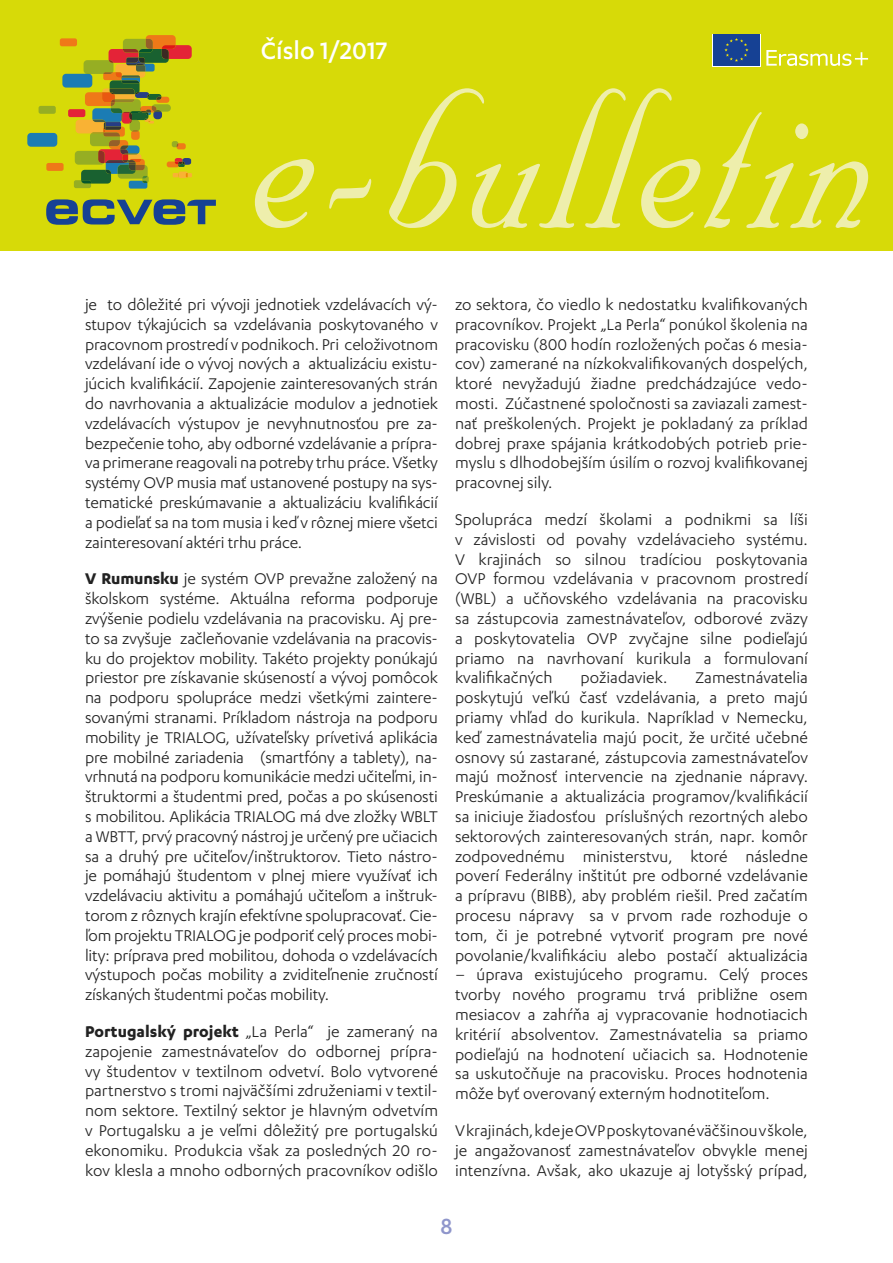
<style>
.page{position:relative;width:893px;height:1263px;background:#fff}
.page>*{position:absolute;margin:0;border:0;box-sizing:border-box;transform-origin:0 0}
.t1{font:237.6px "Nuptial Script LT Std";letter-spacing:.01em;color:#eeeeac;scale:.83 1}
.t2{font:500 27.75px "Karbon";color:#fff}
.t3{font:500 25.5px "Karbon";color:#8f96cb}
.t4{font:18px/19.8px "Karbon";color:#222;text-align:justify}
.s1{font-weight:700}
</style>
<div class="page">
<div style="left:0;top:0;width:893px;height:251px;background:#d7da08"></div>
<svg style="left:766px;top:50px;width:102px;height:16px"></svg>
<div style="left:712px;top:34px;width:48px;height:32px;background:#fff"></div>
<div style="left:713px;top:34px;width:47px;height:32px;background:#164194"></div>
<svg style="left:724px;top:38px;width:24px;height:24px"></svg>
<div style="left:19px;top:12px;width:207px;height:227px;background:#d7da08"></div>
<div style="left:39px;top:106px;width:17px;height:8px;background:#96ae23;border-radius:2px"></div>
<div style="left:60px;top:38px;width:17px;height:8px;background:#ef7918;border-radius:2px"></div>
<div style="left:46px;top:163px;width:18px;height:8px;background:#ef7918;border-radius:2px"></div>
<div style="left:27px;top:133px;width:30px;height:14px;background:#1b7cb4;border-radius:4px"></div>
<svg style="left:46px;top:199px;width:170px;height:26px;background:#6e8753"></svg>
<svg style="left:62px;top:35px;width:130px;height:154px;background:#b2aa20"></svg>
<h2 class="t2" style="left:261px;top:35px;width:128px">Číslo 1/2017</h2>
<h1 class="t1" style="left:253px;top:28px;width:753px">e-bulletin</h1>
<p class="t4" style="left:85px;top:294px;width:354px">je to dôležité pri vývoji jednotiek vzdelávacích vý&shy;stupov týkajúcich sa vzdelávania poskytovaného v pracovnom prostredí v podnikoch. Pri celoživotnom vzdelávaní ide o vývoj nových a aktualizáciu existu&shy;júcich kvalifikácií. Zapojenie zainteresovaných strán do navrhovania a aktualizácie modulov a jednotiek vzdelávacích výstupov je nevyhnutnosťou pre za&shy;bezpečenie toho, aby odborné vzdelávanie a prípra&shy;va primerane reagovali na potreby trhu práce. Všetky systémy OVP musia mať ustanovené postupy na sys&shy;tematické preskúmavanie a aktualizáciu kvalifikácií a podieľať sa na tom musia i keď v rôznej miere všetci zainteresovaní aktéri trhu práce.</p>
<p class="t4" style="left:85px;top:568px;width:354px"><span class="s1">V Rumunsku</span> je systém OVP prevažne založený na školskom systéme. Aktuálna reforma podporuje zvýšenie podielu vzdelávania na pracovisku. Aj pre&shy;to sa zvyšuje začleňovanie vzdelávania na pracovis&shy;ku do projektov mobility. Takéto projekty ponúkajú priestor pre získavanie skúseností a vývoj pomôcok na podporu spolupráce medzi všetkými zaintere&shy;sovanými stranami. Príkladom nástroja na podporu mobility je TRIALOG, užívateľsky prívetivá aplikácia pre mobilné zariadenia (smartfóny a tablety), na&shy;vrhnutá na podporu komunikácie medzi učiteľmi, in&shy;štruktormi a študentmi pred, počas a po skúsenosti s mobilitou. Aplikácia TRIALOG má dve zložky WBLT a WBTT, prvý pracovný nástroj je určený pre učiacich sa a druhý pre učiteľov/inštruktorov. Tieto nástro&shy;je pomáhajú študentom v plnej miere využívať ich vzdelávaciu aktivitu a pomáhajú učiteľom a inštruk&shy;torom z rôznych krajín efektívne spolupracovať. Cie&shy;ľom projektu TRIALOG je podporiť celý proces mobi&shy;lity: príprava pred mobilitou, dohoda o vzdelávacích výstupoch počas mobility a zviditeľnenie zručností získaných študentmi počas mobility.</p>
<p class="t4" style="left:85px;top:1021px;width:354px"><span class="s1">Portugalský projekt</span> „La Perla“ je zameraný na zapojenie zamestnávateľov do odbornej prípra&shy;vy študentov v textilnom odvetví. Bolo vytvorené partnerstvo s tromi najväčšími združeniami v textil&shy;nom sektore. Textilný sektor je hlavným odvetvím v Portugalsku a je veľmi dôležitý pre portugalskú ekonomiku. Produkcia však za posledných 20 ro&shy;kov klesla a mnoho odborných pracovníkov odišlo</p>
<p class="t4" style="left:455px;top:294px;width:354px">zo sektora, čo viedlo k nedostatku kvalifikovaných pracovníkov. Projekt „La Perla“ ponúkol školenia na pracovisku (800 hodín rozložených počas 6 mesia&shy;cov) zamerané na nízkokvalifikovaných dospelých, ktoré nevyžadujú žiadne predchádzajúce vedo&shy;mosti. Zúčastnené spoločnosti sa zaviazali zamest&shy;nať preškolených. Projekt je pokladaný za príklad dobrej praxe spájania krátkodobých potrieb prie&shy;myslu s dlhodobejším úsilím o rozvoj kvalifikovanej pracovnej sily.</p>
<p class="t4" style="left:455px;top:509px;width:354px">Spolupráca medzí školami a podnikmi sa líši v závislosti od povahy vzdelávacieho systému.<br>V krajinách so silnou tradíciou poskytovania OVP formou vzdelávania v pracovnom prostredí (WBL) a učňovského vzdelávania na pracovisku sa zástupcovia zamestnávateľov, odborové zväzy a poskytovatelia OVP zvyčajne silne podieľajú priamo na navrhovaní kurikula a formulovaní kvalifikačných</p>
<p class="t4" style="left:455px;top:667px;width:354px;text-indent:240px">Zamestnávatelia poskytujú veľkú časť vzdelávania, a preto majú priamy vhľad do kurikula. Napríklad v Nemecku, keď zamestnávatelia majú pocit, že určité učebné osnovy sú zastarané, zástupcovia zamestnávateľov majú možnosť intervencie na zjednanie nápravy.<br>Preskúmanie a aktualizácia programov/kvalifikácií sa iniciuje žiadosťou príslušných rezortných alebo sektorových zainteresovaných strán, napr. komôr zodpovednému ministerstvu, ktoré následne poverí Federálny inštitút pre odborné vzdelávanie a prípravu (BIBB), aby problém riešil. Pred začatím procesu nápravy sa v prvom rade rozhoduje o tom, či je potrebné vytvoriť program pre nové povolanie/kvalifikáciu alebo postačí aktualizácia</p>
<p class="t4" style="left:455px;top:964px;width:354px">– úprava existujúceho programu. Celý proces tvorby nového programu trvá približne osem mesiacov a zahŕňa aj vypracovanie hodnotiacich kritérií absolventov. Zamestnávatelia sa priamo podieľajú na hodnotení učiacich sa. Hodnotenie sa uskutočňuje na pracovisku. Proces hodnotenia môže byť overovaný externým hodnotiteľom.</p>
<p class="t4" style="left:455px;top:1120px;width:354px">V krajinách, kde je OVP poskytované väčšinou v škole, je angažovanosť zamestnávateľov obvykle menej intenzívna. Avšak, ako ukazuje aj lotyšský prípad,</p>
<p class="t4" style="left:581px;top:667px;width:88px">požiadaviek.</p>
<h3 class="t3" style="left:440px;top:1211px;width:13px">8</h3>
</div>
